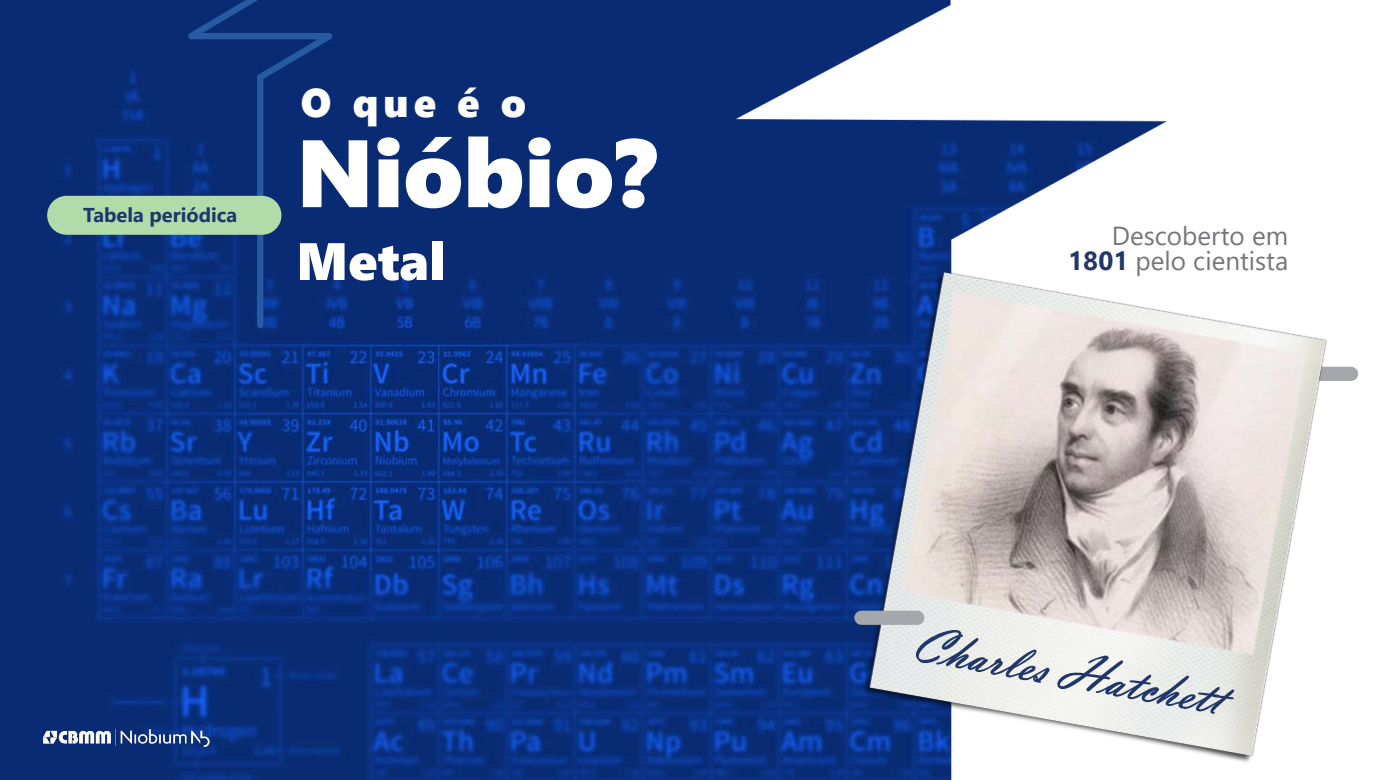
<style>
.page{position:relative;width:1386px;height:780px;background:#fff}
.page>*{position:absolute;margin:0;border:0;box-sizing:border-box;transform-origin:0 0}
.t1{font:95.38px "Segoe UI Black";color:#fff}
.t2{font:52.5px "Segoe UI Black";color:#fff}
.t3{font:40.07px "Segoe UI Black";color:#fff}
.t4{font:26.07px/25px "Segoe UI";color:#757679;text-align:right}
.t5{font:700 20.04px "Segoe UI";color:#213769}
.s1{font-weight:700;color:#213769}
</style>
<div class="page">
<img style="left:0;top:1px;width:730px;height:778px">
<img style="left:730px;top:0;width:437px;height:779px">
<svg style="left:183px;top:0;width:155px;height:86px;background:#0c3179"></svg>
<div style="left:257px;top:77px;width:6px;height:248px;background:#265ba3"></div>
<div style="left:47px;top:196px;width:234px;height:39px;background:#b1dcaa;border-radius:19px"></div>
<img style="left:835px;top:249px;width:524px;height:530px">
<svg style="left:915px;top:629px;width:134px;height:53px;background:#c5cad1"></svg>
<svg style="left:1057px;top:655px;width:177px;height:58px"></svg>
<div style="left:854px;top:610px;width:70px;height:14px;background:#a6a7ac;border-radius:7px"></div>
<img style="left:7px;top:699px;width:237px;height:76px">
<p class="t5" style="left:83px;top:196px;width:156px">Tabela periódica</p>
<p class="t3" style="left:301px;top:73px;width:227px">O que é o</p>
<p class="t1" style="left:296px;top:104px;width:360px">Nióbio?</p>
<p class="t2" style="left:296px;top:223px;width:150px">Metal</p>
<p class="t4" style="left:1068px;top:221px;width:221px">Descoberto em<br><span class="s1">1801</span> pelo cientista</p>
</div>
